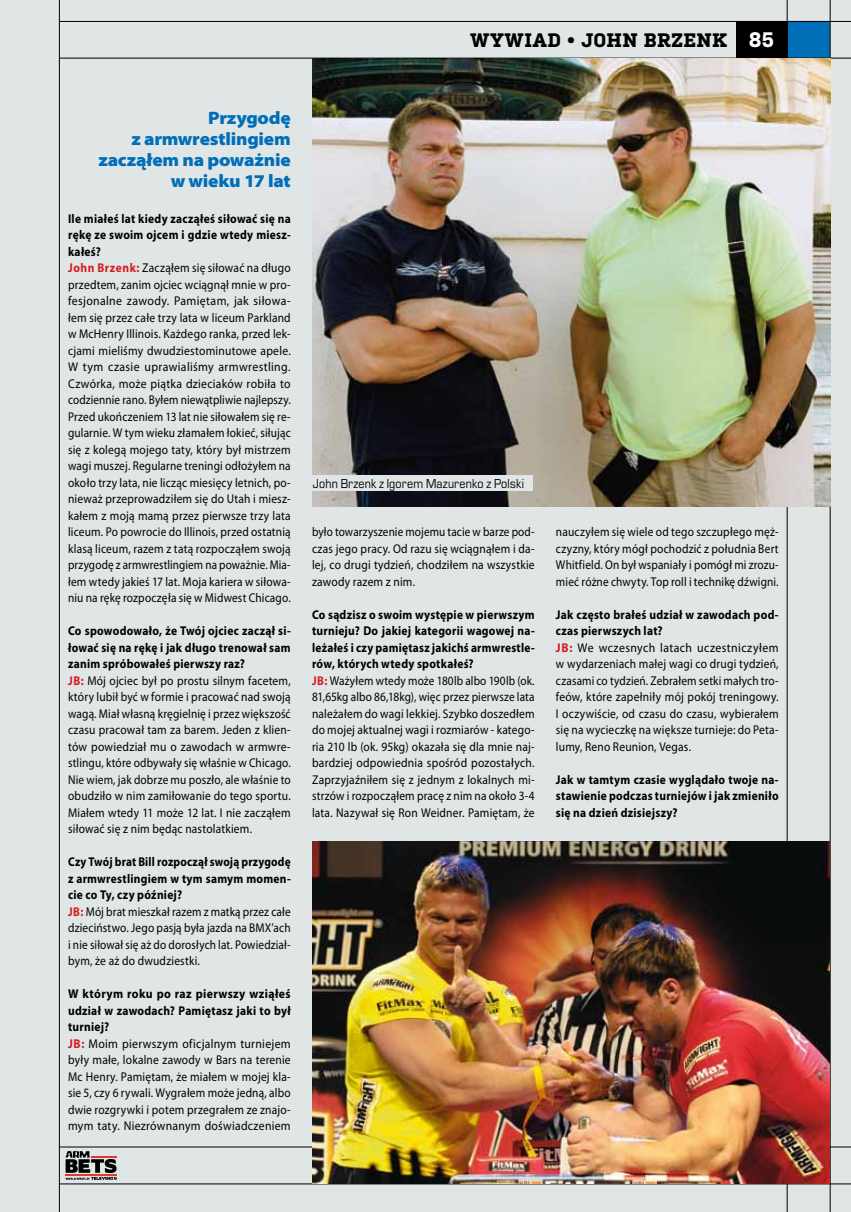
<style>
.page{position:relative;width:851px;height:1212px;background:#fff}
.page>*{position:absolute;margin:0;border:0;box-sizing:border-box;transform-origin:0 0}
.t1{font:700 21px "Kulturista";color:#fff}
.t2{font:700 19.5px "Kulturista";letter-spacing:.03em;color:#000}
.t3{font:900 semi-expanded 18px/21px "Myriad Pro";letter-spacing:-.015em;color:#006fb8;text-align:right}
.t4{font:13.5px "Eurostile TCE";letter-spacing:.015em;color:#000;scale:.89 1}
.t5{font:12.75px/16.5px "Myriad Pro";letter-spacing:.015em;color:#000;scale:.9 1}
.t6{font:12.75px/16.5px "Myriad Pro";letter-spacing:.015em;color:#000;scale:.88 1}
.t7{font:12.75px/16.5px "Myriad Pro";letter-spacing:.015em;color:#000;scale:.93 1}
.t8{font:12.75px/16.5px "Myriad Pro";letter-spacing:.015em;color:#000;scale:.92 1}
.t9{font:700 12.75px/16.5px "Myriad Pro";letter-spacing:.02em;color:#000;text-align:justify;scale:.9 1}
.s1{font-weight:700}
.s2{font-weight:700;color:#d51e23}
</style>
<div class="page">
<div style="left:0;top:0;width:850px;height:1212px;background:#e0e5e6"></div>
<div style="left:787px;top:21px;width:42px;height:37px;background:#006fb8"></div>
<hr style="left:59px;top:0;width:1px;height:1212px;background:#000">
<hr style="left:60px;top:1147px;width:790px;height:1px;background:#000">
<hr style="left:60px;top:1183px;width:790px;height:1px;background:#000">
<hr style="left:786px;top:0;width:1px;height:1212px;background:#000">
<hr style="left:829px;top:0;width:1px;height:1212px;background:#000">
<hr style="left:60px;top:21px;width:790px;height:1px;background:#000">
<hr style="left:60px;top:58px;width:790px;height:1px;background:#000">
<svg style="left:65px;top:1151px;width:52px;height:29px"></svg>
<svg style="left:736px;top:1183px;width:51px;height:1px"></svg>
<div style="left:736px;top:21px;width:51px;height:37px;background:#000"></div>
<img style="left:313px;top:58px;width:517px;height:448px">
<img style="left:313px;top:841px;width:516px;height:342px">
<div style="left:304px;top:475px;width:228px;height:16px;background:#e0e5e6"></div>
<h2 class="t2" style="left:470px;top:26px;width:258px">Wywiad • JOHN BRZENK</h2>
<h1 class="t1" style="left:748px;top:25px;width:27px">85</h1>
<h3 class="t3" style="left:98px;top:107px;width:194px">Przygodę<br>z armwrestlingiem zacząłem na poważnie w wieku 17 lat</h3>
<p class="t5" style="left:68px;top:210px;width:249px"><span class="s1">Ile miałeś lat kiedy zacząłeś siłować się na rękę ze swoim ojcem i gdzie wtedy miesz&shy;kałeś?<br></span><span class="s2">John Brzenk:</span> Zacząłem się siłować na długo przedtem, zanim ojciec wciągnął mnie w pro&shy;fesjonalne zawody. Pamiętam, jak siłowa&shy;łem się przez całe trzy lata w liceum Parkland w McHenry Illinois. Każdego ranka, przed lek&shy;cjami mieliśmy dwudziestominutowe apele.<br>W tym czasie uprawialiśmy armwrestling.<br>Czwórka, może piątka dzieciaków robiła to codziennie rano. Byłem niewątpliwie najlepszy.<br>Przed ukończeniem 13 lat nie siłowałem się re&shy;gularnie. W tym wieku złamałem łokieć, siłując się z kolegą mojego taty, który był mistrzem wagi muszej. Regularne treningi odłożyłem na około trzy lata, nie licząc miesięcy letnich, po&shy;nieważ przeprowadziłem się do Utah i miesz&shy;kałem z moją mamą przez pierwsze trzy lata liceum. Po powrocie do Illinois, przed ostatnią klasą liceum, razem z tatą rozpocząłem swoją przygodę z armwrestlingiem na poważnie. Mia&shy;łem wtedy jakieś 17 lat. Moja kariera w siłowa&shy;niu na rękę rozpoczęła się w Midwest Chicago.</p>
<p class="t5" style="left:68px;top:623px;width:249px"><span class="s1">Co spowodowało, że Twój ojciec zaczął si&shy;łować się na rękę i jak długo trenował sam zanim spróbowałeś pierwszy raz?<br></span><span class="s2">JB:</span> Mój ojciec był po prostu silnym facetem, który lubił być w formie i pracować nad swoją wagą. Miał własną kręgielnię i przez większość czasu pracował tam za barem. Jeden z klien&shy;tów powiedział mu o zawodach w armwre&shy;stlingu, które odbywały się właśnie w Chicago.<br>Nie wiem, jak dobrze mu poszło, ale właśnie to obudziło w nim zamiłowanie do tego sportu.<br>Miałem wtedy 11 może 12 lat. I nie zacząłem siłować się z nim będąc nastolatkiem.</p>
<p class="t6" style="left:68px;top:854px;width:254px"><span class="s1">Czy Twój brat Bill rozpoczął swoją przygodę z armwrestlingiem w tym samym momen&shy;cie co Ty, czy później?<br></span><span class="s2">JB:</span> Mój brat mieszkał razem z matką przez całe dzieciństwo. Jego pasją była jazda na BMX’ach i nie siłował się aż do dorosłych lat. Powiedział&shy;bym, że aż do dwudziestki.</p>
<p class="t8" style="left:68px;top:986px;width:243px"><span class="s1">W którym roku po raz pierwszy wziąłeś udział w zawodach? Pamiętasz jaki to był turniej?<br></span><span class="s2">JB:</span> Moim pierwszym oficjalnym turniejem były małe, lokalne zawody w Bars na terenie Mc Henry. Pamiętam, że miałem w mojej kla&shy;sie 5, czy 6 rywali. Wygrałem może jedną, albo dwie rozgrywki i potem przegrałem ze znajo&shy;mym taty. Niezrównanym doświadczeniem</p>
<p class="t4" style="left:313px;top:476px;width:238px">John Brzenk z Igorem Mazurenko z Polski</p>
<p class="t6" style="left:312px;top:524px;width:254px;text-align:justify">było towarzyszenie mojemu tacie w barze pod&shy;czas jego pracy. Od razu się wciągnąłem i da&shy;lej, co drugi tydzień, chodziłem na wszystkie zawody razem z nim.</p>
<p class="t6" style="left:312px;top:606px;width:254px"><span class="s1">Co sądzisz o swoim występie w pierwszym turnieju? Do jakiej kategorii wagowej na&shy;leżałeś i czy pamiętasz jakichś armwrestle&shy;rów, których wtedy spotkałeś?<br></span><span class="s2">JB:</span> Ważyłem wtedy może 180lb albo 190lb (ok.<br>81,65kg albo 86,18kg), więc przez pierwsze lata należałem do wagi lekkiej. Szybko doszedłem do mojej aktualnej wagi i rozmiarów - katego&shy;ria 210 lb (ok. 95kg) okazała się dla mnie naj&shy;bardziej odpowiednia spośród pozostałych.<br>Zaprzyjaźniłem się z jednym z lokalnych mi&shy;strzów i rozpocząłem pracę z nim na około 3-4 lata. Nazywał się Ron Weidner. Pamiętam, że</p>
<p class="t5" style="left:556px;top:524px;width:249px;text-align:justify">nauczyłem się wiele od tego szczupłego męż&shy;czyzny, który mógł pochodzić z południa Bert Whitfield. On był wspaniały i pomógł mi zrozu&shy;mieć różne chwyty. Top roll i technikę dźwigni.</p>
<p class="t7" style="left:556px;top:606px;width:241px"><span class="s1">Jak często brałeś udział w zawodach pod&shy;czas pierwszych lat?<br></span><span class="s2">JB:</span> We wczesnych latach uczestniczyłem w wydarzeniach małej wagi co drugi tydzień, czasami co tydzień. Zebrałem setki małych tro&shy;feów, które zapełniły mój pokój treningowy.<br>I oczywiście, od czasu do czasu, wybierałem się na wycieczkę na większe turnieje: do Peta&shy;lumy, Reno Reunion, Vegas.</p>
<p class="t9" style="left:556px;top:771px;width:249px">Jak w tamtym czasie wyglądało twoje na&shy;stawienie podczas turniejów i jak zmieniło się na dzień dzisiejszy?</p>
</div>
